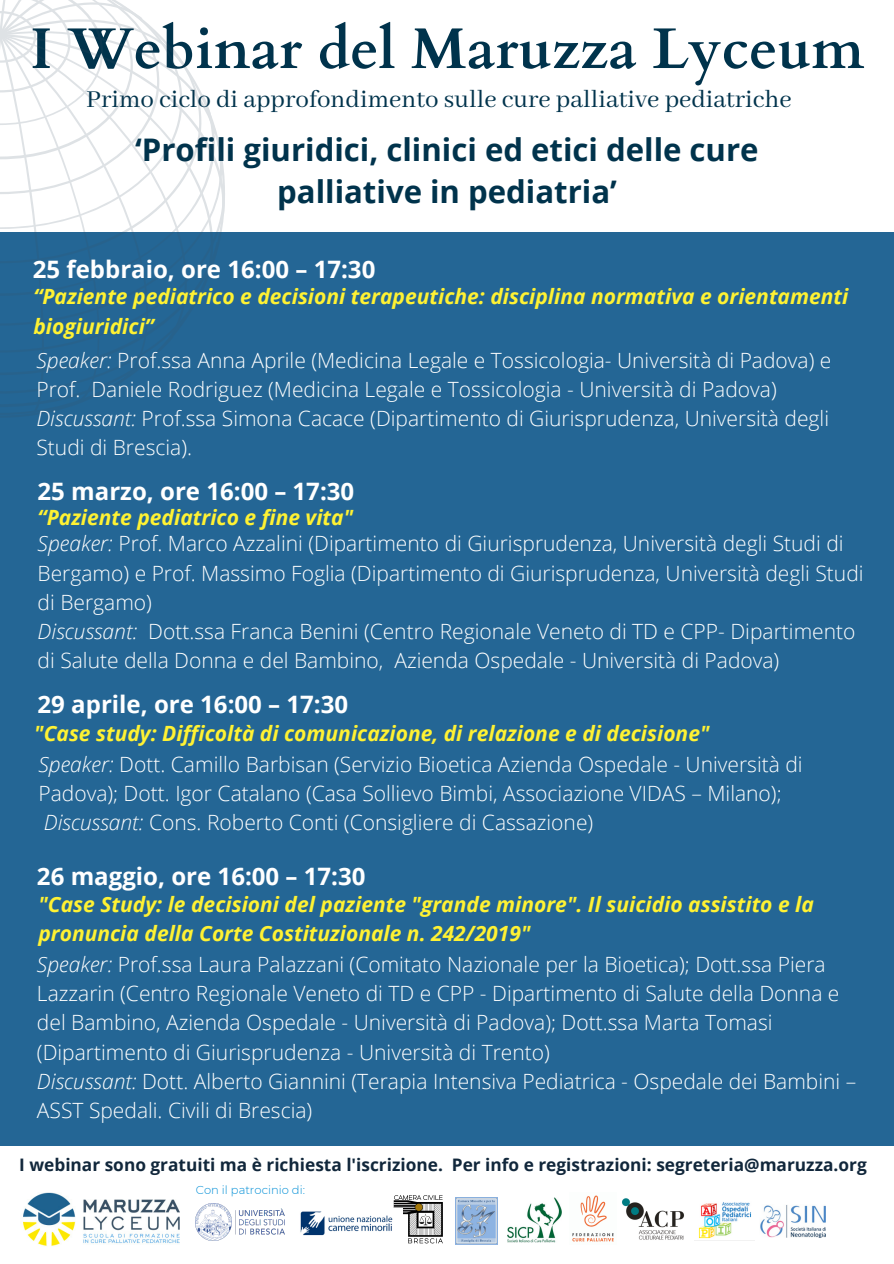
<style>
.page{position:relative;width:894px;height:1264px;background:#fff}
.page>*{position:absolute;margin:0;border:0;box-sizing:border-box;transform-origin:0 0}
.t1{font:700 57.45px "Cardo";color:#00334c}
.t2{font:700 31.05px/42.8px "Open Sans";color:#00334c;text-align:center}
.t3{font:27px "Abhaya Libre";color:#00334c}
.t4{font:700 24px "Open Sans";color:#fff}
.t5{font:300 21px/29.2px "Open Sans";color:#fff}
.t6{font:italic 700 21px/29.2px "Open Sans";color:#fff233}
.t7{font:700 17.25px "Open Sans";color:#11273b}
.t8{font:300 11.55px "Montserrat";color:#008ed6}
.s1{font-style:italic}
</style>
<div class="page">
<div style="left:0;top:232px;width:893px;height:913px;background:#246695"></div>
<svg style="left:0;top:0;width:225px;height:232px"></svg>
<img style="left:23px;top:1192px;width:157px;height:54px">
<img style="left:622px;top:1198px;width:62px;height:42px">
<img style="left:572px;top:1195px;width:42px;height:47px">
<img style="left:196px;top:1203px;width:89px;height:37px">
<img style="left:393px;top:1195px;width:50px;height:48px">
<img style="left:300px;top:1208px;width:102px;height:32px">
<img style="left:455px;top:1197px;width:42px;height:46px">
<img style="left:507px;top:1197px;width:54px;height:44px">
<img style="left:698px;top:1202px;width:53px;height:37px">
<img style="left:760px;top:1205px;width:66px;height:33px">
<p class="t1" style="left:30px;top:11px;width:835px">I Webinar del Maruzza Lyceum</p>
<p class="t3" style="left:86px;top:85px;width:706px">Primo ciclo di approfondimento sulle cure palliative pediatriche</p>
<p class="t2" style="left:135px;top:127px;width:624px">‘Profili giuridici, clinici ed etici delle cure palliative in pediatria’</p>
<p class="t4" style="left:33px;top:252px;width:344px">25 febbraio, ore 16:00 – 17:30</p>
<p class="t6" style="left:33px;top:281px;width:816px">“Paziente pediatrico e decisioni terapeutiche: disciplina normativa e orientamenti biogiuridici”</p>
<p class="t5" style="left:36px;top:345px;width:796px"><span class="s1">Speaker:</span> Prof.ssa Anna Aprile (Medicina Legale e Tossicologia- Università di Padova) e<br>Prof. Daniele Rodriguez (Medicina Legale e Tossicologia - Università di Padova)</p>
<p class="t5" style="left:36px;top:403px;width:793px"><span class="s1">Discussant:</span> Prof.ssa Simona Cacace (Dipartimento di Giurisprudenza, Università degli<br>Studi di Brescia).</p>
<p class="t4" style="left:38px;top:474px;width:318px">25 marzo, ore 16:00 – 17:30</p>
<p class="t6" style="left:38px;top:502px;width:317px">“Paziente pediatrico e fine vita"</p>
<p class="t5" style="left:38px;top:528px;width:827px"><span class="s1">Speaker:</span> Prof. Marco Azzalini (Dipartimento di Giurisprudenza, Università degli Studi di<br>Bergamo) e Prof. Massimo Foglia (Dipartimento di Giurisprudenza, Università degli Studi di Bergamo)</p>
<p class="t5" style="left:38px;top:616px;width:819px"><span class="s1">Discussant:</span> Dott.ssa Franca Benini (Centro Regionale Veneto di TD e CPP- Dipartimento di Salute della Donna e del Bambino, Azienda Ospedale - Università di Padova)</p>
<p class="t4" style="left:38px;top:687px;width:312px">29 aprile, ore 16:00 – 17:30</p>
<p class="t6" style="left:34px;top:718px;width:676px">"Case study: Difficoltà di comunicazione, di relazione e di decisione"</p>
<p class="t5" style="left:38px;top:749px;width:765px"><span class="s1">Speaker:</span> Dott. Camillo Barbisan (Servizio Bioetica Azienda Ospedale - Università di<br>Padova); Dott. Igor Catalano (Casa Sollievo Bimbi, Associazione VIDAS – Milano);<br><span class="s1">Discussant:</span> Cons. Roberto Conti (Consigliere di Cassazione)</p>
<p class="t4" style="left:37px;top:859px;width:330px">26 maggio, ore 16:00 – 17:30</p>
<p class="t6" style="left:38px;top:889px;width:776px">"Case Study: le decisioni del paziente "grande minore". Il suicidio assistito e la pronuncia della Corte Costituzionale n. 242/2019"</p>
<p class="t5" style="left:37px;top:949px;width:803px"><span class="s1">Speaker:</span> Prof.ssa Laura Palazzani (Comitato Nazionale per la Bioetica); Dott.ssa Piera Lazzarin (Centro Regionale Veneto di TD e CPP - Dipartimento di Salute della Donna e del Bambino, Azienda Ospedale - Università di Padova); Dott.ssa Marta Tomasi (Dipartimento di Giurisprudenza - Università di Trento)</p>
<p class="t5" style="left:37px;top:1066px;width:820px"><span class="s1">Discussant:</span> Dott. Alberto Giannini (Terapia Intensiva Pediatrica - Ospedale dei Bambini –<br>ASST Spedali. Civili di Brescia)</p>
<p class="t7" style="left:19px;top:1152px;width:848px">I webinar sono gratuiti ma è richiesta l'iscrizione. Per info e registrazioni: segreteria@maruzza.org</p>
<p class="t8" style="left:196px;top:1182px;width:111px">Con il patrocinio di:</p>
</div>
